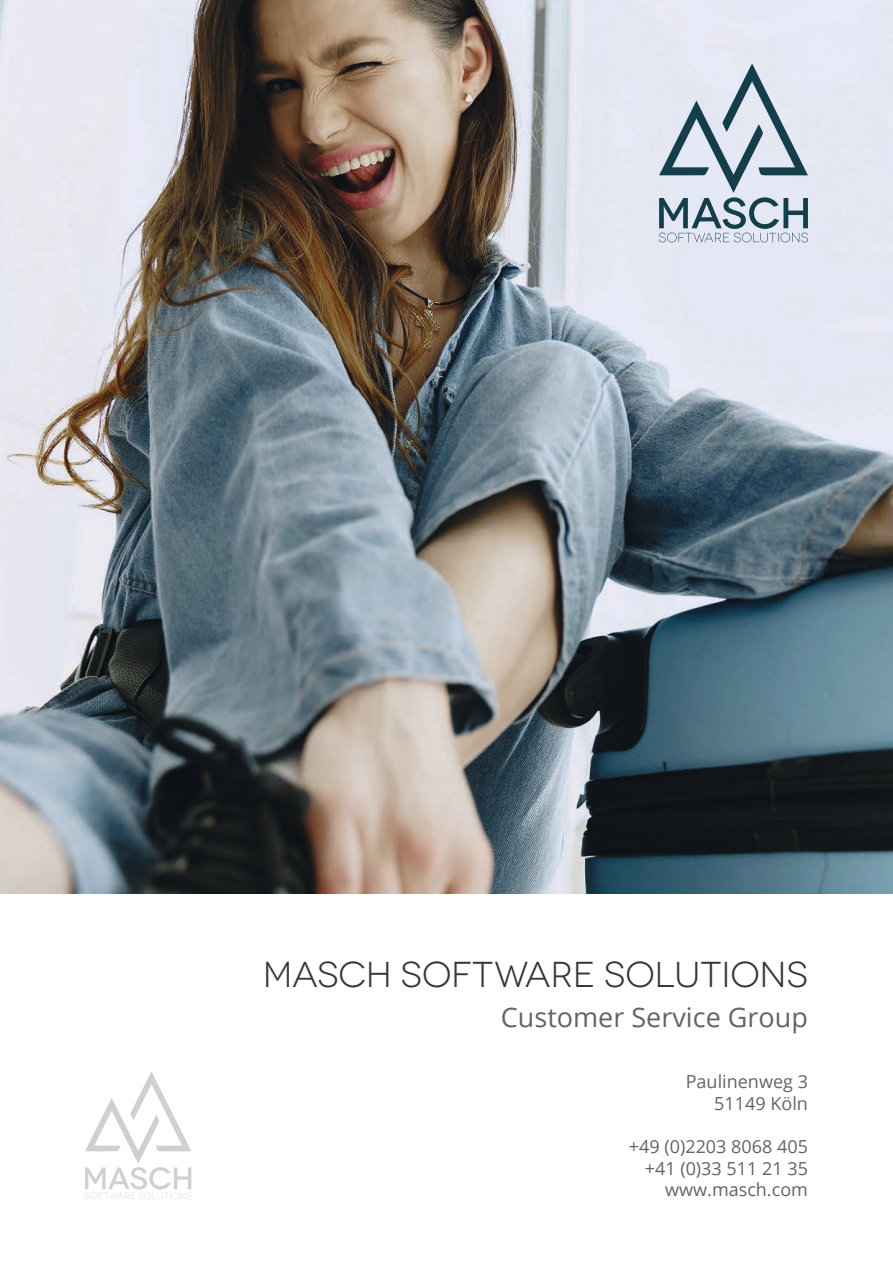
<style>
.page{position:relative;width:893px;height:1263px;background:#fff}
.page>*{position:absolute;margin:0;border:0;box-sizing:border-box;transform-origin:0 0}
.t1{font:36px "Novecentowide";letter-spacing:-.005em;color:#353637}
.t2{font:27px "Open Sans";color:#636466}
.t3{font:18px "Open Sans";color:#636466}
</style>
<div class="page">
<img style="left:0;top:0;width:893px;height:893px">
<svg style="left:659px;top:64px;width:149px;height:178px;background:#b7c2ce"></svg>
<svg style="left:85px;top:1072px;width:106px;height:127px"></svg>
<p class="t1" style="left:263px;top:954px;width:547px">MASCH SOFTWARE SOLUTIONS</p>
<p class="t2" style="left:501px;top:999px;width:309px">Customer Service Group</p>
<p class="t3" style="left:686px;top:1069px;width:124px">Paulinenweg 3</p>
<p class="t3" style="left:714px;top:1091px;width:95px">51149 Köln</p>
<p class="t3" style="left:629px;top:1134px;width:181px">+49 (0)2203 8068 405</p>
<p class="t3" style="left:645px;top:1156px;width:165px">+41 (0)33 511 21 35</p>
<p class="t3" style="left:665px;top:1177px;width:144px">www.masch.com</p>
</div>
